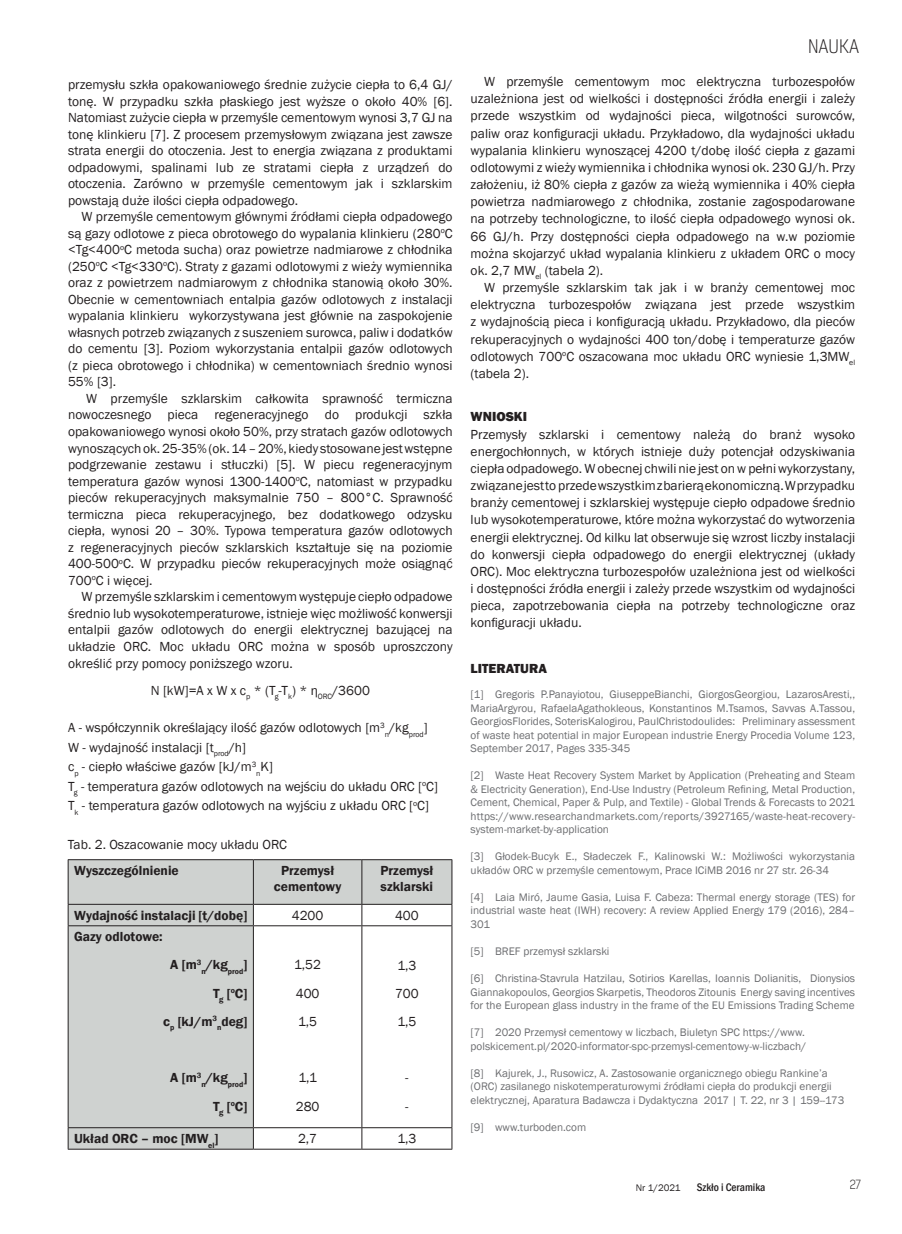
<style>
.page{position:relative;width:902px;height:1234px;background:#fff}
.page>*{position:absolute;margin:0;border:0;box-sizing:border-box;transform-origin:0 0}
.t1{font:300 18px "Kelson";color:#231f20}
.t2{font:13.5px/16.5px "Franklin Gothic";color:#231f20;text-align:justify}
.t3{font:600 13.5px/16.2px "Franklin Gothic";color:#231f20;text-align:center}
.t4{font:800 13.5px "Franklin Gothic";color:#231f20}
.t5{font:300 12px "Kelson Sans";color:#231f20}
.t6{font:11.25px/13.5px "Franklin Gothic";color:#6c6d70;text-align:justify}
.t7{font:500 condensed 11.25px "Franklin Gothic";color:#231f20}
.t8{font:9.75px "Franklin Gothic";color:#231f20}
.t9{font:600 7.8px "Franklin Gothic";color:#231f20}
.t10{font:7.8px "Franklin Gothic";color:#231f20}
</style>
<div class="page">
<div style="left:69px;top:926px;width:184px;height:222px;background:#cfd2d0"></div>
<svg style="left:68px;top:859px;width:384px;height:66px"></svg>
<hr style="left:68px;top:925px;width:185px;height:1px;background:#231f20">
<hr style="left:68px;top:925px;width:1px;height:202px;background:#231f20">
<hr style="left:253px;top:925px;width:109px;height:1px;background:#231f20">
<hr style="left:253px;top:925px;width:1px;height:202px;background:#231f20">
<hr style="left:362px;top:925px;width:90px;height:1px;background:#231f20">
<hr style="left:361px;top:925px;width:1px;height:202px;background:#231f20">
<hr style="left:451px;top:925px;width:1px;height:202px;background:#231f20">
<hr style="left:68px;top:1127px;width:185px;height:1px;background:#231f20">
<svg style="left:68px;top:1127px;width:1px;height:21px"></svg>
<hr style="left:253px;top:1127px;width:109px;height:1px;background:#231f20">
<svg style="left:253px;top:1127px;width:1px;height:21px"></svg>
<hr style="left:362px;top:1127px;width:90px;height:1px;background:#231f20">
<svg style="left:361px;top:1127px;width:1px;height:21px"></svg>
<svg style="left:451px;top:1127px;width:1px;height:21px"></svg>
<hr style="left:68px;top:1148px;width:185px;height:1px;background:#231f20">
<hr style="left:253px;top:1148px;width:109px;height:1px;background:#231f20">
<hr style="left:362px;top:1148px;width:90px;height:1px;background:#231f20">
<p class="t2" style="left:68px;top:77px;width:386px">przemysłu szkła opakowaniowego średnie zużycie ciepła to 6,4 GJ/ tonę. W przypadku szkła płaskiego jest wyższe o około 40% [6].<br>Natomiast zużycie ciepła w przemyśle cementowym wynosi 3,7 GJ na tonę klinkieru [7]. Z procesem przemysłowym związana jest zawsze strata energii do otoczenia. Jest to energia związana z produktami odpadowymi, spalinami lub ze stratami ciepła z urządzeń do otoczenia. Zarówno w przemyśle cementowym jak i szklarskim powstają duże ilości ciepła odpadowego.</p>
<p class="t2" style="left:68px;top:209px;width:386px;text-indent:14px">W przemyśle cementowym głównymi źródłami ciepła odpadowego są gazy odlotowe z pieca obrotowego do wypalania klinkieru (280<sup>o</sup>C &lt;Tg&lt;400<sup>o</sup>C metoda sucha) oraz powietrze nadmiarowe z chłodnika (250<sup>o</sup>C &lt;Tg&lt;330<sup>o</sup>C). Straty z gazami odlotowymi z wieży wymiennika oraz z powietrzem nadmiarowym z chłodnika stanowią około 30%.<br>Obecnie w cementowniach entalpia gazów odlotowych z instalacji wypalania klinkieru wykorzystywana jest głównie na zaspokojenie własnych potrzeb związanych z suszeniem surowca, paliw i dodatków do cementu [3]. Poziom wykorzystania entalpii gazów odlotowych (z pieca obrotowego i chłodnika) w cementowniach średnio wynosi 55% [3].</p>
<p class="t2" style="left:68px;top:390px;width:386px;text-indent:18px">W przemyśle szklarskim całkowita sprawność termiczna nowoczesnego pieca regeneracyjnego do produkcji szkła opakowaniowego wynosi około 50%, przy stratach gazów odlotowych wynoszących ok. 25-35% (ok. 14 – 20%, kiedy stosowane jest wstępne podgrzewanie zestawu i stłuczki) [5]. W piecu regeneracyjnym temperatura gazów wynosi 1300-1400<sup>o</sup>C, natomiast w przypadku pieców rekuperacyjnych maksymalnie 750 – 800°C. Sprawność termiczna pieca rekuperacyjnego, bez dodatkowego odzysku ciepła, wynosi 20 – 30%. Typowa temperatura gazów odlotowych z regeneracyjnych pieców szklarskich kształtuje się na poziomie 400-500<sup>o</sup>C. W przypadku pieców rekuperacyjnych może osiągnąć 700<sup>o</sup>C i więcej.</p>
<p class="t2" style="left:68px;top:588px;width:386px;text-indent:14px">W przemyśle szklarskim i cementowym występuje ciepło odpadowe średnio lub wysokotemperaturowe, istnieje więc możliwość konwersji entalpii gazów odlotowych do energii elektrycznej bazującej na układzie ORC. Moc układu ORC można w sposób uproszczony określić przy pomocy poniższego wzoru.</p>
<p class="t2" style="left:151px;top:682px;width:221px">N [kW]=A x W x c<sub>p</sub> * (T<sub>g</sub>-T<sub>k</sub>) * η<sub>ORC</sub>/3600</p>
<p class="t2" style="left:68px;top:719px;width:318px">A - współczynnik określający ilość gazów odlotowych [m<sup>3</sup></p>
<p class="t10" style="left:385px;top:729px;width:44px">n<sup>/kg</sup>prod<sup>]</sup></p>
<p class="t2" style="left:68px;top:737px;width:371px;line-height:19.5px;text-align:left">W - wydajność instalacji [t<sub>prod</sub>/h]<br>c<sub>p</sub> - ciepło właściwe gazów [kJ/m<sup>3</sup><sub>n</sub>K]<br>T<sub>g</sub> - temperatura gazów odlotowych na wejściu do układu ORC [<sup>o</sup>C] T<sub>k</sub> - temperatura gazów odlotowych na wyjściu z układu ORC [<sup>o</sup>C]</p>
<p class="t2" style="left:68px;top:836px;width:220px">Tab. 2. Oszacowanie mocy układu ORC</p>
<p class="t3" style="left:74px;top:862px;width:106px">Wyszczególnienie</p>
<p class="t3" style="left:274px;top:862px;width:69px">Przemysł cementowy</p>
<p class="t3" style="left:380px;top:862px;width:54px;text-align:left">Przemysł szklarski</p>
<p class="t3" style="left:74px;top:907px;width:175px">Wydajność instalacji [t/dobę]</p>
<p class="t2" style="left:292px;top:907px;width:33px">4200</p>
<p class="t2" style="left:395px;top:907px;width:25px">400</p>
<p class="t3" style="left:74px;top:928px;width:90px">Gazy odlotowe:</p>
<p class="t3" style="left:170px;top:956px;width:33px">A [m<sup>3</sup></p>
<p class="t9" style="left:201px;top:966px;width:47px">n<sup>/kg</sup>prod<sup>]</sup></p>
<p class="t3" style="left:163px;top:979px;width:86px;line-height:28.2px;text-align:right">T<sub>g</sub> [<sup>o</sup>C]<br>c<sub>p</sub> [kJ/m<sup>3</sup><sub>n</sub>deg]</p>
<p class="t2" style="left:294px;top:950px;width:29px;line-height:28.2px;text-align:left">1,52<br>400<br>1,5</p>
<p class="t2" style="left:395px;top:950px;width:25px;line-height:28.2px;text-align:left">1,3<br>700<br>1,5</p>
<p class="t3" style="left:170px;top:1069px;width:33px">A [m<sup>3</sup></p>
<p class="t9" style="left:201px;top:1079px;width:47px">n<sup>/kg</sup>prod<sup>]</sup></p>
<p class="t3" style="left:213px;top:1097px;width:36px">T<sub>g</sub> [<sup>o</sup>C]</p>
<p class="t2" style="left:296px;top:1063px;width:25px;line-height:28.2px">1,1<br>280</p>
<p class="t2" style="left:405px;top:1069px;width:5px">-</p>
<p class="t3" style="left:74px;top:1130px;width:146px">Układ ORC – moc [MW<sub>el</sub>]</p>
<p class="t2" style="left:298px;top:1130px;width:21px">2,7</p>
<p class="t2" style="left:397px;top:1130px;width:21px">1,3</p>
<h1 class="t1" style="left:808px;top:35px;width:53px">NAUKA</h1>
<p class="t2" style="left:470px;top:73px;width:386px;line-height:17.1px;text-indent:14px">W przemyśle cementowym moc elektryczna turbozespołów uzależniona jest od wielkości i dostępności źródła energii i zależy przede wszystkim od wydajności pieca, wilgotności surowców, paliw oraz konfiguracji układu. Przykładowo, dla wydajności układu wypalania klinkieru wynoszącej 4200 t/dobę ilość ciepła z gazami odlotowymi z wieży wymiennika i chłodnika wynosi ok. 230 GJ/h. Przy założeniu, iż 80% ciepła z gazów za wieżą wymiennika i 40% ciepła powietrza nadmiarowego z chłodnika, zostanie zagospodarowane na potrzeby technologiczne, to ilość ciepła odpadowego wynosi ok.<br>66 GJ/h. Przy dostępności ciepła odpadowego na w.w poziomie można skojarzyć układ wypalania klinkieru z układem ORC o mocy ok. 2,7 MW<sub>el</sub> (tabela 2).</p>
<p class="t2" style="left:470px;top:279px;width:386px;line-height:17.1px;text-indent:14px">W przemyśle szklarskim tak jak i w branży cementowej moc elektryczna turbozespołów związana jest przede wszystkim z wydajnością pieca i konfiguracją układu. Przykładowo, dla pieców rekuperacyjnych o wydajności 400 ton/dobę i temperaturze gazów odlotowych 700<sup>o</sup>C oszacowana moc układu ORC wyniesie 1,3MW<sub>el </sub>(tabela 2).</p>
<p class="t4" style="left:470px;top:408px;width:58px">WNIOSKI</p>
<p class="t2" style="left:470px;top:425px;width:386px;line-height:17.1px">Przemysły szklarski i cementowy należą do branż wysoko energochłonnych, w których istnieje duży potencjał odzyskiwania ciepła odpadowego. W obecnej chwili nie jest on w pełni wykorzystany, związane jest to przede wszystkim z barierą ekonomiczną. W przypadku branży cementowej i szklarskiej występuje ciepło odpadowe średnio lub wysokotemperaturowe, które można wykorzystać do wytworzenia energii elektrycznej. Od kilku lat obserwuje się wzrost liczby instalacji do konwersji ciepła odpadowego do energii elektrycznej (układy ORC). Moc elektryczna turbozespołów uzależniona jest od wielkości i dostępności źródła energii i zależy przede wszystkim od wydajności pieca, zapotrzebowania ciepła na potrzeby technologiczne oraz konfiguracji układu.</p>
<p class="t4" style="left:470px;top:659px;width:78px">LITERATURA</p>
<p class="t6" style="left:470px;top:688px;width:386px">[1] Gregoris P.Panayiotou, GiuseppeBianchi, GiorgosGeorgiou, LazarosAresti,, MariaArgyrou, RafaelaAgathokleous, Konstantinos M.Tsamos, Savvas A.Tassou, GeorgiosFlorides, SoterisKalogirou, PaulChristodoulides: Preliminary assessment of waste heat potential in major European industrie Energy Procedia Volume 123, September 2017, Pages 335-345</p>
<p class="t6" style="left:470px;top:769px;width:386px">[2] Waste Heat Recovery System Market by Application (Preheating and Steam &amp; Electricity Generation), End-Use Industry (Petroleum Refining, Metal Production, Cement, Chemical, Paper &amp; Pulp, and Textile) - Global Trends &amp; Forecasts to 2021 https://www.researchandmarkets.com/reports/3927165/waste-heat-recovery&shy;system-market-by-application</p>
<p class="t6" style="left:470px;top:850px;width:386px">[3] Głodek-Bucyk E., Sładeczek F., Kalinowski W.: Możliwości wykorzystania układów ORC w przemyśle cementowym, Prace ICiMB 2016 nr 27 str. 26-34</p>
<p class="t6" style="left:470px;top:890px;width:386px">[4] Laia Miró, Jaume Gasia, Luisa F. Cabeza: Thermal energy storage (TES) for industrial waste heat (IWH) recovery: A review Applied Energy 179 (2016), 284– 301</p>
<p class="t6" style="left:470px;top:944px;width:140px">[5] BREF przemysł szklarski</p>
<p class="t6" style="left:470px;top:971px;width:386px">[6] Christina-Stavrula Hatzilau, Sotirios Karellas, Ioannis Dolianitis, Dionysios Giannakopoulos, Georgios Skarpetis, Theodoros Zitounis Energy saving incentives for the European glass industry in the frame of the EU Emissions Trading Scheme</p>
<p class="t6" style="left:470px;top:1025px;width:337px">[7] 2020 Przemysł cementowy w liczbach, Biuletyn SPC https://www. polskicement.pl/2020-informator-spc-przemysl-cementowy-w-liczbach/</p>
<p class="t6" style="left:470px;top:1066px;width:375px;text-align:left">[8] Kajurek, J., Rusowicz, A. Zastosowanie organicznego obiegu Rankine’a (ORC) zasilanego niskotemperaturowymi źródłami ciepła do produkcji energii elektrycznej, Aparatura Badawcza i Dydaktyczna 2017 | T. 22, nr 3 | 159--173</p>
<p class="t6" style="left:470px;top:1120px;width:117px">[9] www.turboden.com</p>
<p class="t8" style="left:635px;top:1181px;width:46px">Nr 1/2021</p>
<p class="t7" style="left:696px;top:1179px;width:70px">Szkło i Ceramika</p>
<p class="t5" style="left:849px;top:1177px;width:13px">27</p>
</div>
